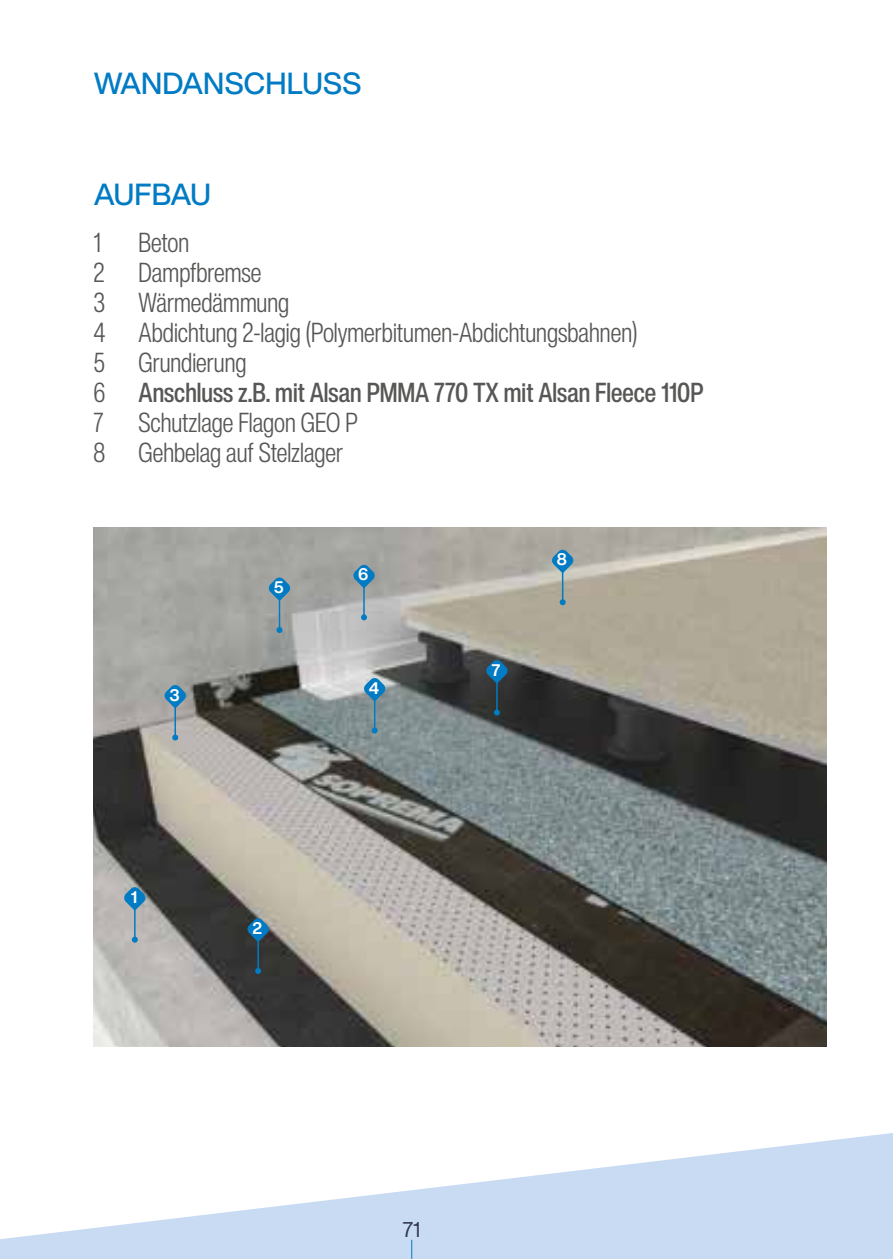
<style>
.page{position:relative;width:893px;height:1259px;background:#fff}
.page>*{position:absolute;margin:0;border:0;box-sizing:border-box;transform-origin:0 0}
.t1{font:500 30px "Helvetica Now Display";letter-spacing:.01em;color:#007bc4}
.t2{font:300 27px/30px "Helvetica Now Disp Cn";color:#575756}
.t3{font:21px "Helvetica Now Display";color:#333651}
.t4{font:700 16.5px "Helvetica Now Display";color:#fff}
.s1{font-weight:500}
</style>
<div class="page">
<svg style="left:0;top:1133px;width:893px;height:126px;fill:#c8dbf3"></svg>
<svg style="left:411px;top:1239px;width:1px;height:20px"></svg>
<img style="left:94px;top:527px;width:733px;height:519px">
<svg style="left:124px;top:886px;width:22px;height:24px"></svg>
<hr style="left:134px;top:905px;width:2px;height:34px;background:#007bc4">
<svg style="left:132px;top:936px;width:6px;height:6px"></svg>
<svg style="left:247px;top:918px;width:22px;height:24px"></svg>
<hr style="left:257px;top:936px;width:2px;height:35px;background:#007bc4">
<svg style="left:255px;top:968px;width:6px;height:6px"></svg>
<svg style="left:164px;top:684px;width:22px;height:24px"></svg>
<hr style="left:174px;top:703px;width:2px;height:34px;background:#007bc4">
<svg style="left:172px;top:734px;width:6px;height:6px"></svg>
<svg style="left:363px;top:677px;width:23px;height:24px"></svg>
<hr style="left:374px;top:696px;width:1px;height:34px;background:#007bc4">
<svg style="left:372px;top:727px;width:6px;height:6px"></svg>
<svg style="left:268px;top:577px;width:23px;height:24px"></svg>
<hr style="left:279px;top:595px;width:1px;height:35px;background:#007bc4">
<svg style="left:276px;top:627px;width:6px;height:6px"></svg>
<svg style="left:353px;top:564px;width:22px;height:24px"></svg>
<hr style="left:363px;top:583px;width:2px;height:34px;background:#007bc4">
<svg style="left:361px;top:614px;width:6px;height:6px"></svg>
<svg style="left:486px;top:659px;width:22px;height:24px"></svg>
<hr style="left:496px;top:678px;width:2px;height:34px;background:#007bc4">
<svg style="left:494px;top:709px;width:6px;height:6px"></svg>
<svg style="left:551px;top:549px;width:23px;height:24px"></svg>
<hr style="left:562px;top:568px;width:1px;height:34px;background:#007bc4">
<svg style="left:560px;top:599px;width:6px;height:6px"></svg>
<p class="t1" style="left:94px;top:63px;width:269px">WANDANSCHLUSS</p>
<p class="t1" style="left:94px;top:173px;width:119px">AUFBAU</p>
<p class="t2" style="left:94px;top:227px;width:9px">1</p>
<p class="t2" style="left:139px;top:227px;width:52px">Beton</p>
<p class="t2" style="left:94px;top:257px;width:13px">2</p>
<p class="t2" style="left:94px;top:257px;width:612px;text-indent:45px">Dampfbremse<br>3 Wärmedämmung<br>4 Abdichtung 2-lagig (Polymerbitumen-Abdichtungsbahnen)<br>5 Grundierung<br>6 <span class="s1">Anschluss z.B. mit Alsan PMMA 770 TX mit Alsan Fleece 110P<br></span>7</p>
<p class="t2" style="left:94px;top:407px;width:266px;text-indent:45px">Schutzlage Flagon GEO P<br>8 Gehbelag auf Stelzlager</p>
<p class="t4" style="left:169px;top:683px;width:12px">3</p>
<p class="t4" style="left:274px;top:576px;width:11px">5</p>
<p class="t4" style="left:358px;top:563px;width:12px">6</p>
<p class="t4" style="left:369px;top:676px;width:12px">4</p>
<p class="t4" style="left:131px;top:885px;width:8px">1</p>
<p class="t4" style="left:253px;top:917px;width:11px">2</p>
<p class="t4" style="left:492px;top:658px;width:10px">7</p>
<p class="t4" style="left:557px;top:548px;width:12px">8</p>
<p class="t3" style="left:403px;top:1215px;width:19px">71</p>
</div>
